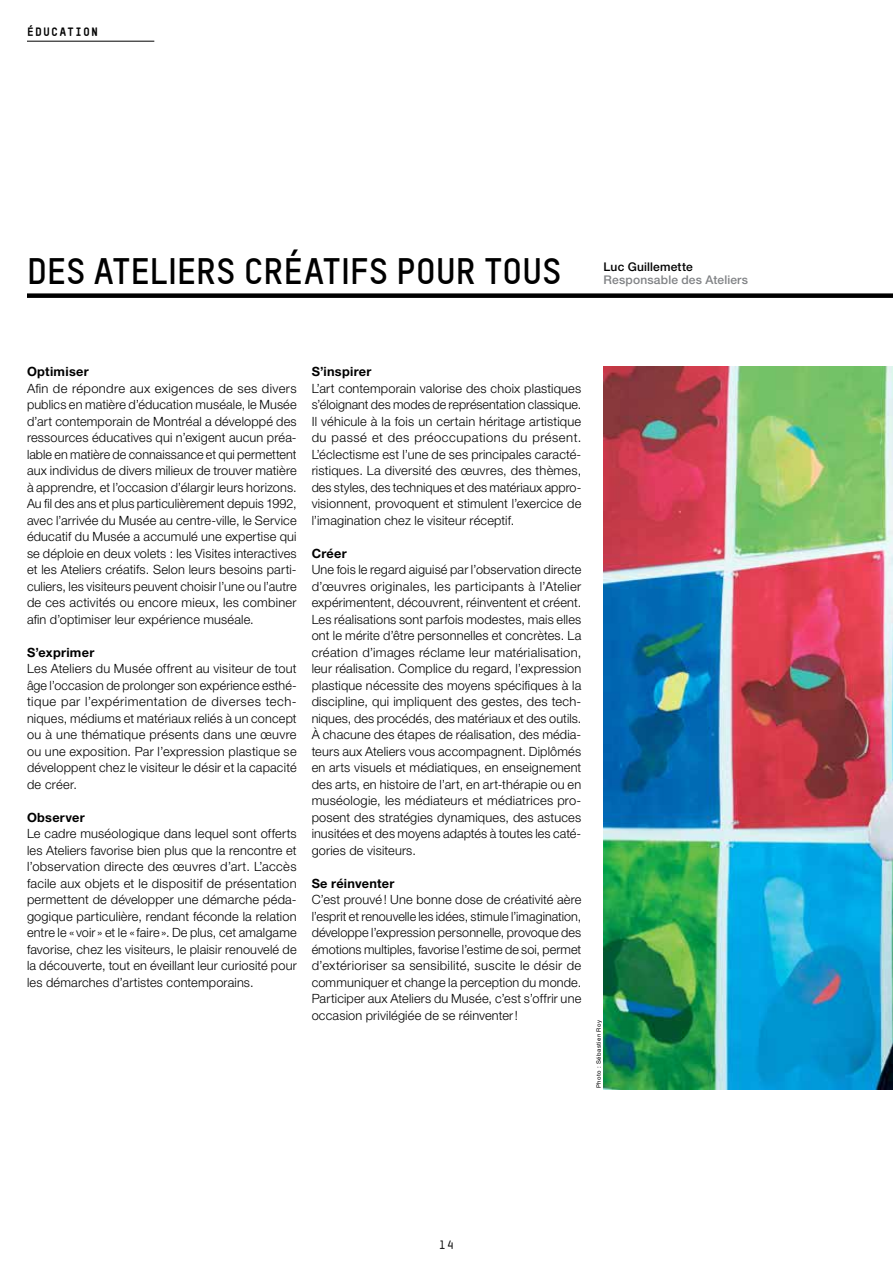
<style>
.page{position:relative;width:893px;height:1263px;background:#fff}
.page>*{position:absolute;margin:0;border:0;box-sizing:border-box;transform-origin:0 0}
.t1{font:700 36px "TSTAR";letter-spacing:.01em;color:#000}
.t2{font:300 12.75px/16.5px "Helvetica Neue LT Pro";letter-spacing:.015em;color:#000;text-align:justify}
.t3{font:700 12.75px "Helvetica Neue LT Pro";letter-spacing:.02em;color:#000}
.t4{font:500 12px "Helvetica Neue LT Pro";letter-spacing:.015em;color:#808285}
.t5{font:500 12px "Helvetica Neue LT Pro";letter-spacing:.015em;color:#000}
.t6{font:900 12px "TSTAR Mono Round";letter-spacing:.075em;color:#000}
.t7{font:700 12px "TSTAR Mono Round";color:#000}
.t8{font:6px "Helvetica Neue LT Pro";letter-spacing:.07em;color:#000}
</style>
<div class="page">
<img style="left:603px;top:366px;width:290px;height:724px">
<div style="left:27px;top:293px;width:866px;height:5px;background:#000"></div>
<hr style="left:27px;top:41px;width:127px;height:1px;background:#000">
<p class="t6" style="left:27px;top:25px;width:73px">ÉDUCATION</p>
<h1 class="t1" style="left:27px;top:249px;width:536px">DES ATELIERS CRÉATIFS POUR TOUS</h1>
<p class="t5" style="left:603px;top:259px;width:91px">Luc Guillemette</p>
<p class="t4" style="left:603px;top:273px;width:146px">Responsable des Ateliers</p>
<p class="t3" style="left:27px;top:364px;width:63px">Optimiser</p>
<p class="t2" style="left:27px;top:380px;width:271px">Afin de répondre aux exigences de ses divers publics en matière d’éducation muséale, le Musée d’art contemporain de Montréal a développé des ressources éducatives qui n’exigent aucun préa&shy;lable en matière de connaissance et qui permettent aux individus de divers milieux de trouver matière à apprendre, et l’occasion d’élargir leurs horizons.<br>Au fil des ans et plus particulièrement depuis 1992, avec l’arrivée du Musée au centre-ville, le Service éducatif du Musée a accumulé une expertise qui se déploie en deux volets : les Visites interactives et les Ateliers créatifs. Selon leurs besoins parti&shy;culiers, les visiteurs peuvent choisir l’une ou l’autre de ces activités ou encore mieux, les combiner afin d’optimiser leur expérience muséale.</p>
<p class="t3" style="left:27px;top:644px;width:69px">S’exprimer</p>
<p class="t2" style="left:27px;top:660px;width:271px">Les Ateliers du Musée offrent au visiteur de tout âge l’occasion de prolonger son expérience esthé&shy;tique par l’expérimentation de diverses tech&shy;niques, médiums et matériaux reliés à un concept ou à une thématique présents dans une œuvre ou une exposition. Par l’expression plastique se développent chez le visiteur le désir et la capacité de créer.</p>
<p class="t3" style="left:27px;top:809px;width:59px">Observer</p>
<p class="t2" style="left:27px;top:825px;width:271px">Le cadre muséologique dans lequel sont offerts les Ateliers favorise bien plus que la rencontre et l’observation directe des œuvres d’art. L’accès facile aux objets et le dispositif de présentation permettent de développer une démarche péda&shy;gogique particulière, rendant féconde la relation entre le «voir» et le «faire». De plus, cet amalgame favorise, chez les visiteurs, le plaisir renouvelé de la découverte, tout en éveillant leur curiosité pour les démarches d’artistes contemporains.</p>
<p class="t3" style="left:312px;top:364px;width:61px">S’inspirer</p>
<p class="t2" style="left:312px;top:380px;width:271px">L’art contemporain valorise des choix plastiques s’éloignant des modes de représentation classique.<br>Il véhicule à la fois un certain héritage artistique du passé et des préoccupations du présent.<br>L’éclectisme est l’une de ses principales caracté&shy;ristiques. La diversité des œuvres, des thèmes, des styles, des techniques et des matériaux appro&shy;visionnent, provoquent et stimulent l’exercice de l’imagination chez le visiteur réceptif.</p>
<p class="t3" style="left:312px;top:545px;width:37px">Créer</p>
<p class="t2" style="left:312px;top:561px;width:271px">Une fois le regard aiguisé par l’observation directe d’œuvres originales, les participants à l’Atelier expérimentent, découvrent, réinventent et créent.<br>Les réalisations sont parfois modestes, mais elles ont le mérite d’être personnelles et concrètes. La création d’images réclame leur matérialisation, leur réalisation. Complice du regard, l’expression plastique nécessite des moyens spécifiques à la discipline, qui impliquent des gestes, des tech&shy;niques, des procédés, des matériaux et des outils.<br>À chacune des étapes de réalisation, des média&shy;teurs aux Ateliers vous accompagnent. Diplômés en arts visuels et médiatiques, en enseignement des arts, en histoire de l’art, en art-thérapie ou en muséologie, les médiateurs et médiatrices pro&shy;posent des stratégies dynamiques, des astuces inusitées et des moyens adaptés à toutes les caté&shy;gories de visiteurs.</p>
<p class="t3" style="left:312px;top:875px;width:84px">Se réinventer</p>
<p class="t2" style="left:312px;top:891px;width:271px">C’est prouvé! Une bonne dose de créativité aère l’esprit et renouvelle les idées, stimule l’imagination, développe l’expression personnelle, provoque des émotions multiples, favorise l’estime de soi, permet d’extérioriser sa sensibilité, suscite le désir de communiquer et change la perception du monde.<br>Participer aux Ateliers du Musée, c’est s’offrir une occasion privilégiée de se réinventer!</p>
<p class="t8" style="left:595px;top:1088px;width:69px;rotate:-90deg">Photo : Sébastien Roy</p>
<p class="t7" style="left:439px;top:1238px;width:17px">14</p>
</div>
